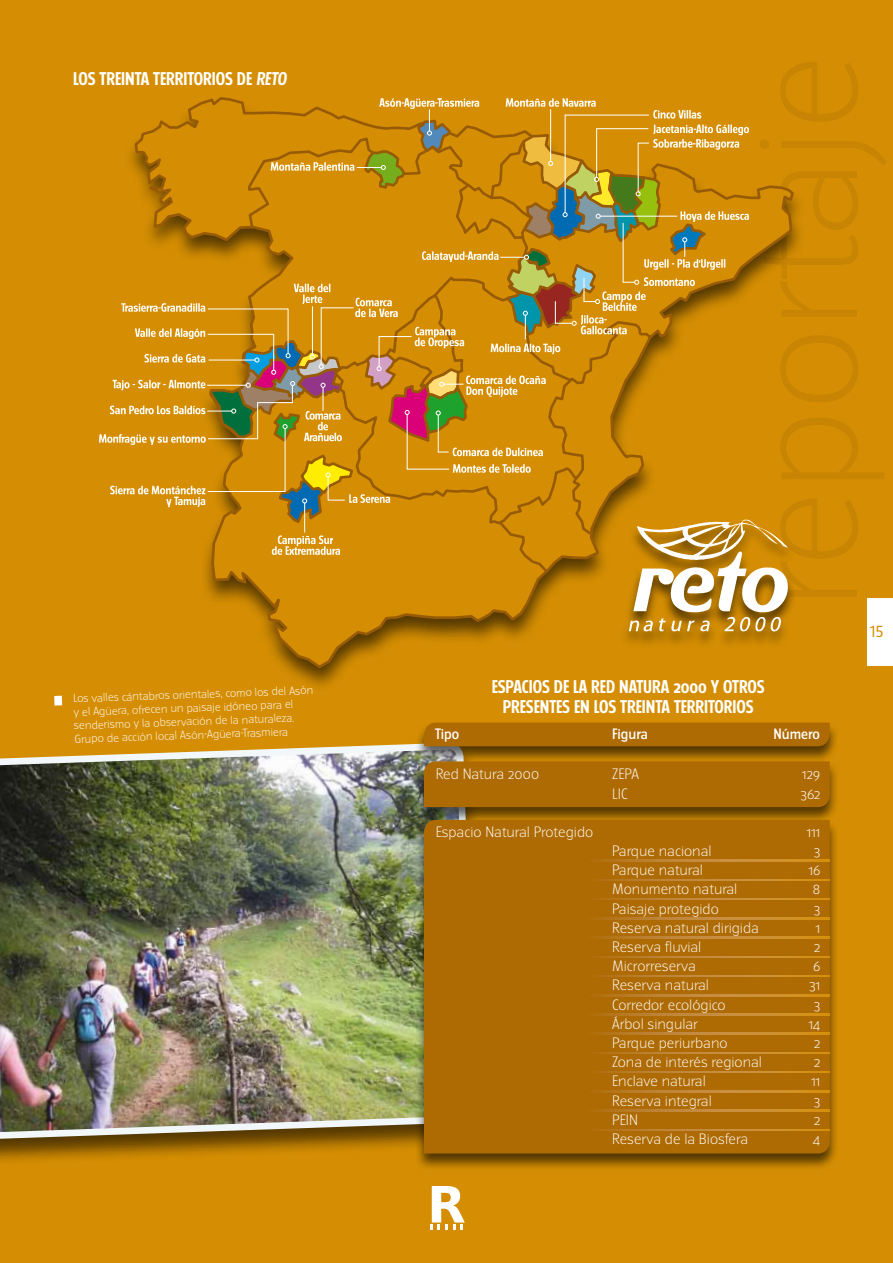
<style>
.page{position:relative;width:893px;height:1263px;background:#d58e03}
.page>*{position:absolute;margin:0;border:0;box-sizing:border-box;transform-origin:0 0}
.t1{font:700 50.1px "DejaVu Sans";color:#fff}
.t2{font:700 16.5px/19.8px "Turmino";color:#fff;text-align:center}
.t3{font:16.5px "Turmino LF";color:#d58e03}
.t4{font:300 13.5px "Turmino";color:#fff}
.t5{font:500 13.5px "Turmino";color:#fff}
.t6{font:300 10.5px/13.5px "Turmino";color:#fff}
</style>
<div class="page">
<img style="left:0;top:746px;width:463px;height:484px">
<div style="left:414px;top:721px;width:424px;height:43px;background:#000;opacity:.6"></div>
<div style="left:424px;top:722px;width:406px;height:24px;background:#af6b03"></div>
<div style="left:414px;top:760px;width:424px;height:64px;background:#000;opacity:.6"></div>
<div style="left:424px;top:761px;width:406px;height:46px;background:#af6b03"></div>
<div style="left:414px;top:819px;width:424px;height:351px;background:#000;opacity:.6"></div>
<div style="left:424px;top:820px;width:406px;height:333px;background:#af6b03"></div>
<svg style="left:438px;top:1224px;width:17px;height:5px"></svg>
<svg style="left:219px;top:97px;width:577px;height:573px"></svg>
<svg style="left:587px;top:860px;width:243px;height:1px"></svg>
<svg style="left:587px;top:879px;width:243px;height:2px"></svg>
<svg style="left:587px;top:917px;width:243px;height:2px"></svg>
<svg style="left:587px;top:937px;width:243px;height:1px"></svg>
<svg style="left:587px;top:956px;width:243px;height:1px"></svg>
<svg style="left:587px;top:975px;width:243px;height:2px"></svg>
<svg style="left:587px;top:994px;width:243px;height:2px"></svg>
<svg style="left:587px;top:1014px;width:243px;height:1px"></svg>
<svg style="left:587px;top:1033px;width:243px;height:1px"></svg>
<svg style="left:587px;top:1052px;width:243px;height:2px"></svg>
<svg style="left:587px;top:1071px;width:243px;height:2px"></svg>
<svg style="left:587px;top:1090px;width:243px;height:2px"></svg>
<svg style="left:587px;top:1110px;width:243px;height:1px"></svg>
<svg style="left:587px;top:1129px;width:243px;height:1px"></svg>
<svg style="left:587px;top:898px;width:243px;height:2px"></svg>
<div style="left:867px;top:598px;width:26px;height:67px;background:#fff"></div>
<div style="left:619px;top:519px;width:177px;height:129px;background:#000;opacity:.6"></div>
<svg style="left:99px;top:98px;width:689px;height:534px"></svg>
<div style="left:54px;top:696px;width:8px;height:9px;background:#fff"></div>
<p class="t2" style="left:73px;top:69px;width:217px">LOS TREINTA TERRITORIOS DE RETO</p>
<p class="t6" style="left:73px;top:692px;width:242px;rotate:-2deg">Los valles cántabros orientales, como los del Asón y el Agüera, ofrecen un paisaje idóneo para el senderismo y la observación de la naturaleza.<br>Grupo de acción local Asón-Agüera-Trasmiera</p>
<p class="t2" style="left:492px;top:677px;width:275px">ESPACIOS DE LA RED NATURA 2000 Y OTROS<br>PRESENTES EN LOS TREINTA TERRITORIOS</p>
<p class="t5" style="left:435px;top:726px;width:26px">Tipo</p>
<p class="t5" style="left:612px;top:726px;width:37px">Figura</p>
<p class="t5" style="left:773px;top:726px;width:48px">Número</p>
<p class="t4" style="left:436px;top:767px;width:105px">Red Natura 2000</p>
<p class="t4" style="left:612px;top:767px;width:28px">ZEPA</p>
<p class="t4" style="left:802px;top:767px;width:20px">129</p>
<p class="t4" style="left:612px;top:786px;width:17px">LIC</p>
<p class="t4" style="left:800px;top:786px;width:22px">362</p>
<p class="t4" style="left:436px;top:824px;width:159px">Espacio Natural Protegido</p>
<p class="t4" style="left:806px;top:824px;width:15px">111</p>
<p class="t4" style="left:612px;top:843px;width:101px">Parque nacional</p>
<p class="t4" style="left:814px;top:843px;width:8px">3</p>
<p class="t4" style="left:612px;top:863px;width:92px">Parque natural</p>
<p class="t4" style="left:808px;top:863px;width:14px">16</p>
<p class="t4" style="left:612px;top:882px;width:127px">Monumento natural</p>
<p class="t4" style="left:813px;top:882px;width:9px">8</p>
<p class="t4" style="left:612px;top:901px;width:108px">Paisaje protegido</p>
<p class="t4" style="left:814px;top:901px;width:8px">3</p>
<p class="t4" style="left:612px;top:920px;width:148px">Reserva natural dirigida</p>
<p class="t4" style="left:815px;top:920px;width:6px">1</p>
<p class="t4" style="left:612px;top:939px;width:91px">Reserva fluvial</p>
<p class="t4" style="left:814px;top:939px;width:8px">2</p>
<p class="t4" style="left:612px;top:959px;width:85px">Microrreserva</p>
<p class="t4" style="left:813px;top:959px;width:9px">6</p>
<p class="t4" style="left:612px;top:978px;width:98px">Reserva natural</p>
<p class="t4" style="left:809px;top:978px;width:13px">31</p>
<p class="t4" style="left:612px;top:997px;width:115px">Corredor ecológico</p>
<p class="t4" style="left:814px;top:997px;width:8px">3</p>
<p class="t4" style="left:612px;top:1016px;width:87px">Árbol singular</p>
<p class="t4" style="left:808px;top:1016px;width:13px">14</p>
<p class="t4" style="left:612px;top:1035px;width:117px">Parque periurbano</p>
<p class="t4" style="left:814px;top:1035px;width:8px">2</p>
<p class="t4" style="left:612px;top:1054px;width:151px">Zona de interés regional</p>
<p class="t4" style="left:814px;top:1054px;width:8px">2</p>
<p class="t4" style="left:612px;top:1074px;width:95px">Enclave natural</p>
<p class="t4" style="left:811px;top:1074px;width:11px">11</p>
<p class="t4" style="left:612px;top:1093px;width:101px">Reserva integral</p>
<p class="t4" style="left:814px;top:1093px;width:8px">3</p>
<p class="t4" style="left:612px;top:1112px;width:27px">PEIN</p>
<p class="t4" style="left:814px;top:1112px;width:8px">2</p>
<p class="t4" style="left:612px;top:1131px;width:137px">Reserva de la Biosfera</p>
<p class="t4" style="left:813px;top:1131px;width:9px">4</p>
<h1 class="t1" style="left:427px;top:1163px;width:40px">R</h1>
<p class="t3" style="left:870px;top:621px;width:15px">15</p>
</div>
